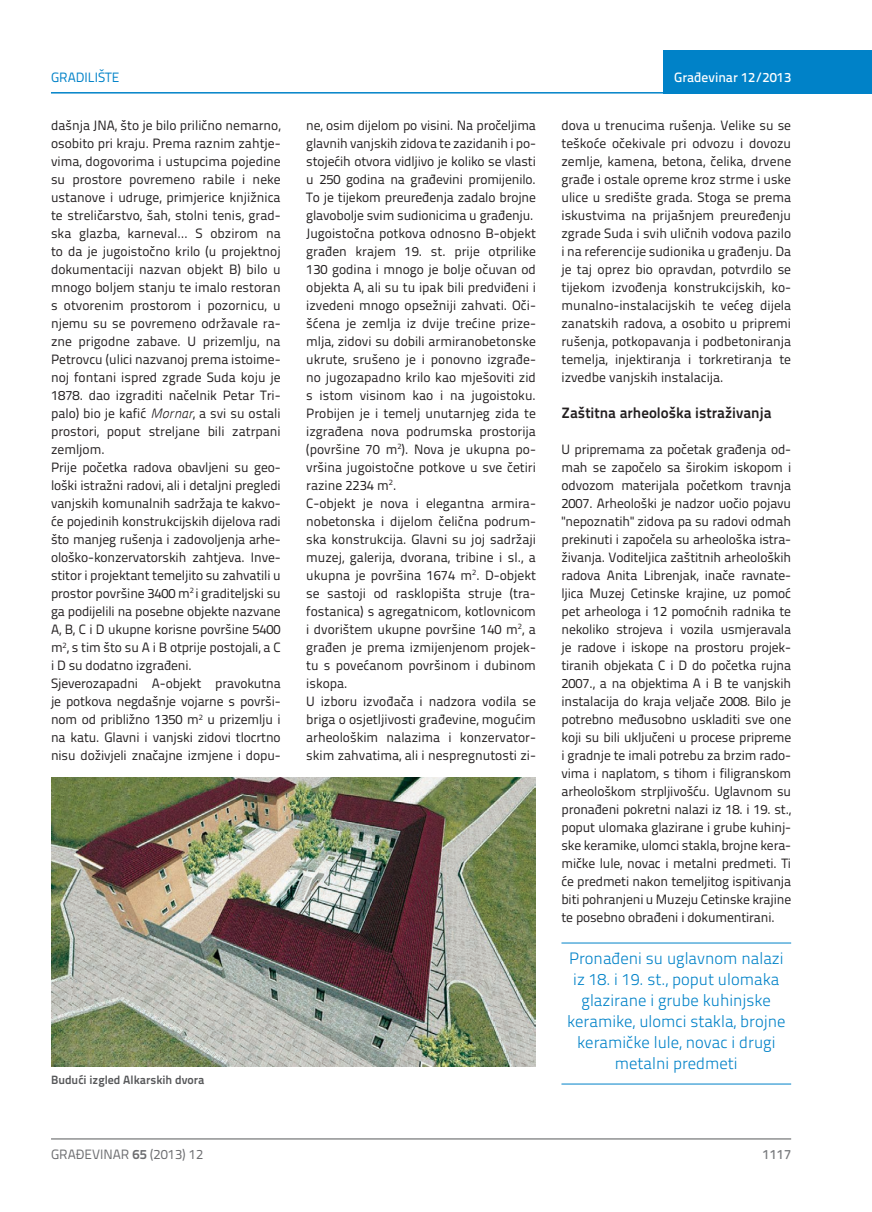
<style>
.page{position:relative;width:872px;height:1212px;background:#fff}
.page>*{position:absolute;margin:0;border:0;box-sizing:border-box;transform-origin:0 0}
.t1{font:300 16.5px/21px "Titillium Text 22 L";color:#0082c8;text-align:center}
.t2{font:700 15px "Titillium Text 22 L";color:#231f20}
.t3{font:13.5px/18px "Titillium Text 22 L";color:#231f20}
.t4{font:13.5px "Titillium Text 22 L";color:#6c6d70}
.t5{font:500 13.5px "Titillium Text 22 L";color:#fff}
.t6{font:13.5px "Titillium Text 22 L";color:#0082c8}
.t7{font:500 13.5px "Titillium Text 22 L";color:#787a7d}
.t8{font:700 12px "Titillium Text 22 L";color:#57585a}
.s1{font-family:"Panefresco 250 wt";font-style:italic}
.s2{font-weight:700}
</style>
<div class="page">
<hr style="left:51px;top:1139px;width:740px;height:1px;background:#57585a">
<div style="left:663px;top:50px;width:209px;height:44px;background:#0082c8"></div>
<hr style="left:51px;top:92px;width:821px;height:2px;background:#0082c8">
<hr style="left:561px;top:943px;width:230px;height:1px;background:#0082c8">
<hr style="left:561px;top:1084px;width:230px;height:1px;background:#0082c8">
<img style="left:51px;top:777px;width:485px;height:289px">
<p class="t6" style="left:51px;top:68px;width:70px">GRADILIŠTE</p>
<p class="t5" style="left:674px;top:67px;width:118px">Građevinar 12/2013</p>
<p class="t3" style="left:51px;top:115px;width:231px">dašnja JNA, što je bilo prilično nemarno, osobito pri kraju. Prema raznim zahtje&shy;vima, dogovorima i ustupcima pojedine su prostore povremeno rabile i neke ustanove i udruge, primjerice knjižnica te streličarstvo, šah, stolni tenis, grad&shy;ska glazba, karneval… S obzirom na to da je jugoistočno krilo (u projektnoj dokumentaciji nazvan objekt B) bilo u mnogo boljem stanju te imalo restoran s otvorenim prostorom i pozornicu, u njemu su se povremeno održavale ra&shy;zne prigodne zabave. U prizemlju, na Petrovcu (ulici nazvanoj prema istoime&shy;noj fontani ispred zgrade Suda koju je 1878. dao izgraditi načelnik Petar Tri&shy;palo) bio je kafić <span class="s1">Mornar</span>, a svi su ostali prostori, poput streljane bili zatrpani zemljom.<br>Prije početka radova obavljeni su geo&shy;loški istražni radovi, ali i detaljni pregledi vanjskih komunalnih sadržaja te kakvo&shy;će pojedinih konstrukcijskih dijelova radi što manjeg rušenja i zadovoljenja arhe&shy;ološko-konzervatorskih zahtjeva. Inve&shy;stitor i projektant temeljito su zahvatili u prostor površine 3400 m<sup>2</sup> i graditeljski su ga podijelili na posebne objekte nazvane A, B, C i D ukupne korisne površine 5400 m<sup>2</sup>, s tim što su A i B otprije postojali, a C i D su dodatno izgrađeni.<br>Sjeverozapadni A-objekt pravokutna je potkova negdašnje vojarne s površi&shy;nom od približno 1350 m<sup>2</sup> u prizemlju i na katu. Glavni i vanjski zidovi tlocrtno nisu doživjeli značajne izmjene i dopu-</p>
<p class="t3" style="left:306px;top:115px;width:231px">ne, osim dijelom po visini. Na pročeljima glavnih vanjskih zidova te zazidanih i po&shy;stojećih otvora vidljivo je koliko se vlasti u 250 godina na građevini promijenilo.<br>To je tijekom preuređenja zadalo brojne glavobolje svim sudionicima u građenju.<br>Jugoistočna potkova odnosno B-objekt građen krajem 19. st. prije otprilike 130 godina i mnogo je bolje očuvan od objekta A, ali su tu ipak bili predviđeni i izvedeni mnogo opsežniji zahvati. Oči&shy;šćena je zemlja iz dvije trećine prize&shy;mlja, zidovi su dobili armiranobetonske ukrute, srušeno je i ponovno izgrađe&shy;no jugozapadno krilo kao mješoviti zid s istom visinom kao i na jugoistoku.<br>Probijen je i temelj unutarnjeg zida te izgrađena nova podrumska prostorija (površine 70 m<sup>2</sup>). Nova je ukupna po&shy;vršina jugoistočne potkove u sve četiri razine 2234 m<sup>2</sup>.<br>C-objekt je nova i elegantna armira&shy;nobetonska i dijelom čelična podrum&shy;ska konstrukcija. Glavni su joj sadržaji muzej, galerija, dvorana, tribine i sl., a ukupna je površina 1674 m<sup>2</sup>. D-objekt se sastoji od rasklopišta struje (tra&shy;fostanica) s agregatnicom, kotlovnicom i dvorištem ukupne površine 140 m<sup>2</sup>, a građen je prema izmijenjenom projek&shy;tu s povećanom površinom i dubinom iskopa.<br>U izboru izvođača i nadzora vodila se briga o osjetljivosti građevine, mogućim arheološkim nalazima i konzervator&shy;skim zahvatima, ali i nespregnutosti zi-</p>
<p class="t3" style="left:561px;top:115px;width:231px;text-align:justify">dova u trenucima rušenja. Velike su se teškoće očekivale pri odvozu i dovozu zemlje, kamena, betona, čelika, drvene građe i ostale opreme kroz strme i uske ulice u središte grada. Stoga se prema iskustvima na prijašnjem preuređenju zgrade Suda i svih uličnih vodova pazilo i na referencije sudionika u građenju. Da je taj oprez bio opravdan, potvrdilo se tijekom izvođenja konstrukcijskih, ko&shy;munalno-instalacijskih te većeg dijela zanatskih radova, a osobito u pripremi rušenja, potkopavanja i podbetoniranja temelja, injektiranja i torkretiranja te izvedbe vanjskih instalacija.</p>
<p class="t2" style="left:561px;top:401px;width:212px">Zaštitna arheološka istraživanja</p>
<p class="t3" style="left:561px;top:439px;width:231px;text-align:justify">U pripremama za početak građenja od&shy;mah se započelo sa širokim iskopom i odvozom materijala početkom travnja 2007. Arheološki je nadzor uočio pojavu "nepoznatih" zidova pa su radovi odmah prekinuti i započela su arheološka istra&shy;živanja. Voditeljica zaštitnih arheoloških radova Anita Librenjak, inače ravnate&shy;ljica Muzej Cetinske krajine, uz pomoć pet arheologa i 12 pomoćnih radnika te nekoliko strojeva i vozila usmjeravala je radove i iskope na prostoru projek&shy;tiranih objekata C i D do početka rujna 2007., a na objektima A i B te vanjskih instalacija do kraja veljače 2008. Bilo je potrebno međusobno uskladiti sve one koji su bili uključeni u procese pripreme i gradnje te imali potrebu za brzim rado&shy;vima i naplatom, s tihom i filigranskom arheološkom strpljivošću. Uglavnom su pronađeni pokretni nalazi iz 18. i 19. st., poput ulomaka glazirane i grube kuhinj&shy;ske keramike, ulomci stakla, brojne kera&shy;mičke lule, novac i metalni predmeti. Ti će predmeti nakon temeljitog ispitivanja biti pohranjeni u Muzeju Cetinske krajine te posebno obrađeni i dokumentirani.</p>
<p class="t1" style="left:567px;top:947px;width:220px">Pronađeni su uglavnom nalazi iz 18. i 19. st., poput ulomaka glazirane i grube kuhinjske keramike, ulomci stakla, brojne keramičke lule, novac i drugi metalni predmeti</p>
<p class="t8" style="left:51px;top:1071px;width:155px">Budući izgled Alkarskih dvora</p>
<p class="t4" style="left:51px;top:1144px;width:154px">GRAĐEVINAR <span class="s2">65</span> (2013) 12</p>
<p class="t7" style="left:762px;top:1144px;width:30px">1117</p>
</div>
